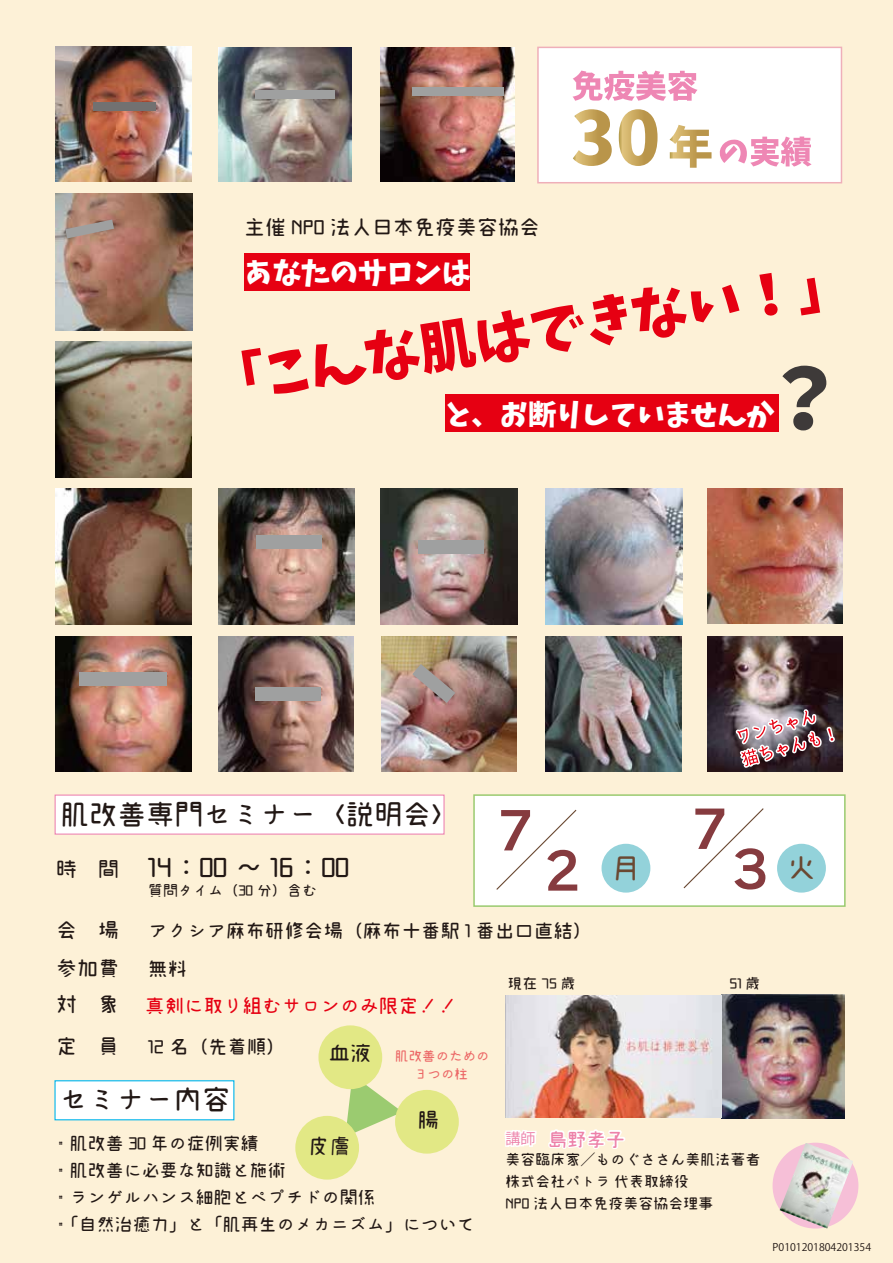
<style>
.page{position:relative;width:893px;height:1263px;background:#fdf1d7}
.page>*{position:absolute;margin:0;border:0;box-sizing:border-box;transform-origin:0 0}
.t1{font:84px "Keifont";color:#3e3a39}
.t2{font:55.5px "Keifont";color:#e60012}
.t3{font:52.5px "Happy Ruika Kyohkan 05";color:#863b3f}
.t4{font:28.5px "Mamelon";color:#221815}
.t5{font:28.5px "Keifont";color:#fff}
.t6{font:28.5px "Mamelon";color:#6a4832}
.t7{font:21.3px "Mamelon";color:#221815}
.t8{font:21px "Mamelon";color:#221815}
.t9{font:19.5px "Mamelon";color:#221815}
.t10{font:19.5px "Mamelon";color:#e60012}
.t11{font:19.5px "Mamelon";color:#ed81a9}
.t12{font:18px/27px "Mamelon";color:#221815}
.t13{font:15px/21.8px "Mamelon";color:#221815}
.t14{font:13.5px/18px "Mamelon";color:#ec6867;text-align:center}
.t15{font:10.5px "Koz Go Pr 6 N";color:#221815}
.s1{font-size:21px}
.s2{font-size:21px;color:#221815}
.s3{font-family:"Koz Go Pr 6 N";font-size:15px}
.s4{font-family:"Koz Go Pr 6 N"}
</style>
<div class="page">
<div style="left:54px;top:1080px;width:180px;height:40px;background:#fff"></div>
<div style="left:55px;top:794px;width:390px;height:41px;background:#fff;border:1px solid #ee87b4"></div>
<div style="left:473px;top:794px;width:373px;height:113px;background:#fff;border:2px solid #9bcb70"></div>
<div style="left:773px;top:1143px;width:85px;height:85px;background:#f6bfd7;border-radius:50%"></div>
<svg style="left:345px;top:1075px;width:56px;height:62px"></svg>
<div style="left:295px;top:1116px;width:64px;height:63px;background:#e2e885;border-radius:50%"></div>
<div style="left:395px;top:1090px;width:64px;height:63px;background:#e2e885;border-radius:50%"></div>
<div style="left:445px;top:394px;width:333px;height:38px;background:#e60012"></div>
<div style="left:244px;top:254px;width:226px;height:37px;background:#e60012"></div>
<svg style="left:504px;top:1130px;width:33px;height:17px"></svg>
<svg style="left:548px;top:1129px;width:77px;height:20px"></svg>
<img style="left:505px;top:995px;width:340px;height:123px">
<svg style="left:496px;top:809px;width:81px;height:81px"></svg>
<div style="left:601px;top:844px;width:49px;height:48px;background:#93d2da;border-radius:50%"></div>
<img style="left:780px;top:1143px;width:73px;height:85px">
<div style="left:318px;top:1025px;width:64px;height:64px;background:#e2e885;border-radius:50%"></div>
<div style="left:537px;top:47px;width:305px;height:136px;background:#fff;border:2px solid #efafb9"></div>
<svg style="left:572px;top:71px;width:125px;height:30px"></svg>
<svg style="left:719px;top:137px;width:93px;height:30px"></svg>
<svg style="left:573px;top:109px;width:39px;height:57px"></svg>
<svg style="left:619px;top:109px;width:38px;height:57px"></svg>
<img style="left:546px;top:636px;width:135px;height:136px">
<img style="left:545px;top:489px;width:137px;height:136px">
<svg style="left:669px;top:125px;width:42px;height:43px"></svg>
<img style="left:707px;top:636px;width:136px;height:136px">
<svg style="left:682px;top:670px;width:155px;height:219px"></svg>
<img style="left:56px;top:489px;width:136px;height:136px">
<img style="left:56px;top:46px;width:135px;height:135px">
<div style="left:93px;top:102px;width:62px;height:8px;background:#727171"></div>
<img style="left:218px;top:47px;width:133px;height:134px">
<div style="left:255px;top:90px;width:79px;height:8px;background:#9fa0a0"></div>
<img style="left:56px;top:193px;width:136px;height:137px">
<svg style="left:65px;top:220px;width:49px;height:18px"></svg>
<img style="left:381px;top:47px;width:134px;height:134px">
<div style="left:412px;top:88px;width:91px;height:8px;background:#9fa0a0"></div>
<img style="left:218px;top:489px;width:136px;height:136px">
<div style="left:256px;top:535px;width:65px;height:13px;background:#9fa0a0"></div>
<img style="left:381px;top:489px;width:136px;height:136px">
<div style="left:418px;top:540px;width:65px;height:13px;background:#9fa0a0"></div>
<img style="left:56px;top:636px;width:135px;height:135px">
<div style="left:79px;top:673px;width:87px;height:13px;background:#9fa0a0"></div>
<img style="left:381px;top:636px;width:136px;height:136px">
<svg style="left:412px;top:664px;width:43px;height:39px;background:#ab918a"></svg>
<img style="left:219px;top:636px;width:135px;height:136px">
<div style="left:255px;top:687px;width:66px;height:13px;background:#9fa0a0"></div>
<img style="left:56px;top:341px;width:136px;height:136px">
<img style="left:707px;top:489px;width:135px;height:135px">
<p class="t8" style="left:244px;top:213px;width:298px">主催 NPO 法人日本免疫美容協会</p>
<h3 class="t5" style="left:244px;top:250px;width:228px">あなたのサロンは</h3>
<h2 class="t2" style="left:204px;top:340px;width:650px;rotate:-9deg">「こんな肌はできない！」</h2>
<h3 class="t5" style="left:446px;top:392px;width:330px">と、お断りしていませんか</h3>
<h1 class="t1" style="left:762px;top:332px;width:85px">？</h1>
<h3 class="t4" style="left:61px;top:796px;width:401px">肌改善専門セミナー〈説明会〉</h3>
<h3 class="t4" style="left:56px;top:849px;width:295px"><span class="s1">時　間</span> 14：00 ～ 16：00</h3>
<p class="t13" style="left:148px;top:878px;width:170px">質問タイム（30 分）含む</p>
<h3 class="t3" style="left:496px;top:804px;width:40px">7</h3>
<h3 class="t3" style="left:543px;top:844px;width:40px">2</h3>
<h3 class="t3" style="left:691px;top:802px;width:40px">7</h3>
<h3 class="t6" style="left:612px;top:850px;width:30px">月</h3>
<h3 class="t3" style="left:731px;top:842px;width:86px">3 <sup>火</sup></h3>
<p class="t8" style="left:56px;top:916px;width:64px">会　場</p>
<p class="t9" style="left:148px;top:918px;width:446px">アクシア麻布研修会場（麻布十番駅 1 番出口直結）</p>
<p class="t8" style="left:56px;top:955px;width:64px">参加費</p>
<p class="t9" style="left:148px;top:956px;width:40px">無料</p>
<p class="t13" style="left:507px;top:972px;width:70px">現在 75 歳</p>
<p class="t13" style="left:730px;top:972px;width:33px">51 歳</p>
<p class="t10" style="left:56px;top:993px;width:403px"><span class="s2">対　象</span> 真剣に取り組むサロンのみ限定！！</p>
<p class="t8" style="left:56px;top:1032px;width:64px">定　員</p>
<p class="t9" style="left:148px;top:1034px;width:139px">12 名（先着順）</p>
<h3 class="t4" style="left:60px;top:1081px;width:172px">セミナー内容</h3>
<p class="t12" style="left:52px;top:1128px;width:425px">・肌改善 30 年の症例実績<br>・肌改善に必要な知識と施術<br>・ランゲルハンス細胞とペプチドの関係<br>・「自然治癒力」と「肌再生のメカニズム」について</p>
<p class="t7" style="left:329px;top:1040px;width:44px">血液</p>
<p class="t14" style="left:395px;top:1047px;width:96px">肌改善のための<br>3 つの柱</p>
<p class="t7" style="left:418px;top:1107px;width:23px">腸</p>
<p class="t7" style="left:308px;top:1132px;width:44px">皮膚</p>
<p class="t11" style="left:506px;top:1127px;width:122px"><span class="s3">講師</span> 島野孝子</p>
<p class="t13" style="left:506px;top:1147px;width:256px">美容臨床家<span class="s4">／</span>ものぐささん美肌法著者</p>
<p class="t13" style="left:506px;top:1170px;width:209px">株式会社パトラ 代表取締役<br>NPO 法人日本免疫美容協会理事</p>
<p class="t15" style="left:772px;top:1241px;width:100px">P0101201804201354</p>
</div>
